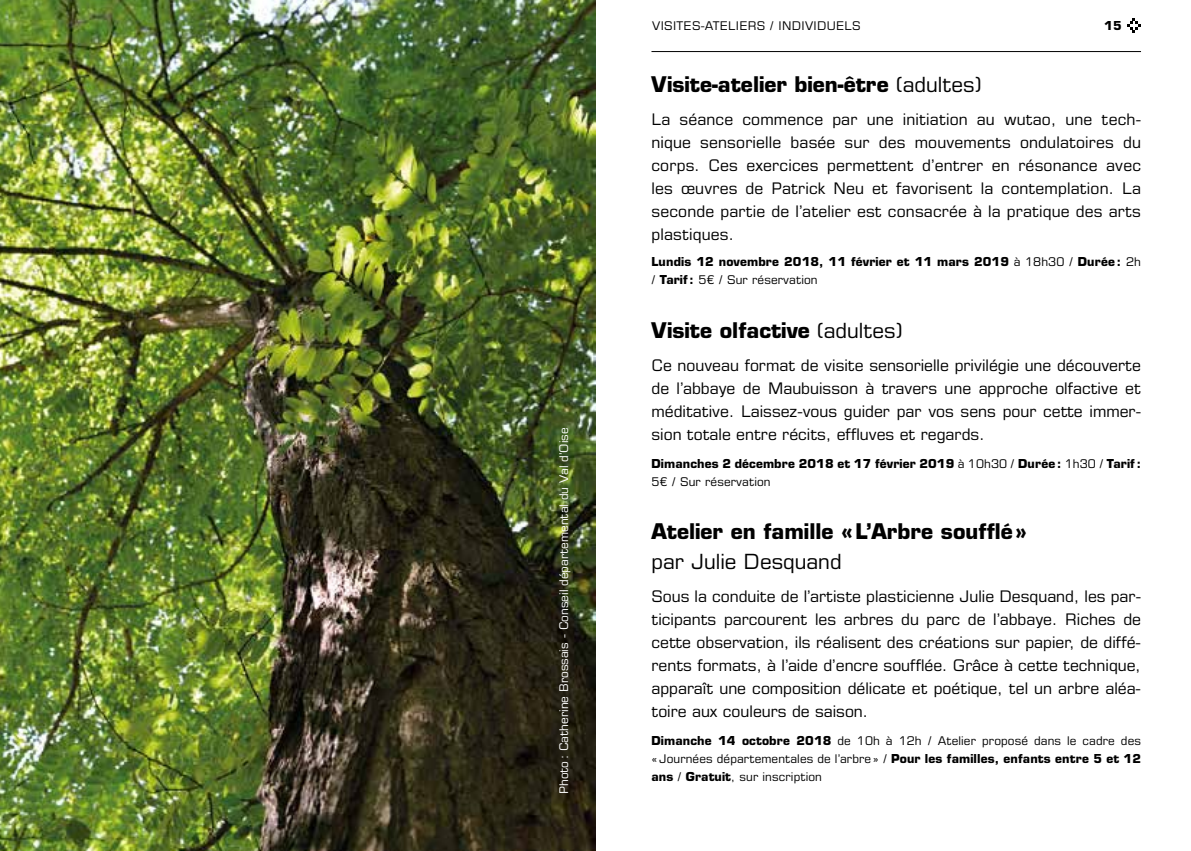
<style>
.page{position:relative;width:1191px;height:851px;background:#fff}
.page>*{position:absolute;margin:0;border:0;box-sizing:border-box;transform-origin:0 0}
.t1{font:700 21px "Eurostile LT Std";color:#000}
.t2{font:21px "Eurostile LT Std";color:#000}
.t3{font:16px/23px "Eurostile LT Std";color:#000;text-align:justify}
.t4{font:12px/18px "Eurostile LT Std";letter-spacing:.01em;color:#000;text-align:justify}
.t5{font:700 12px/18px "Eurostile LT Std";letter-spacing:.01em;color:#000}
.t6{font:12px "Eurostile LT Std";color:#fff}
.s1{font-weight:400}
.s2{font-weight:700}
</style>
<div class="page">
<hr style="left:651px;top:51px;width:490px;height:1px;background:#000">
<svg style="left:1127px;top:18px;width:14px;height:15px"></svg>
<img style="left:0;top:0;width:595px;height:850px">
<p class="t6" style="left:557px;top:794px;width:368px;rotate:-90deg">Photo: Catherine Brossais - Conseil départemental du Val d’Oise</p>
<p class="t4" style="left:652px;top:16px;width:210px">VISITES-ATELIERS / INDIVIDUELS</p>
<p class="t5" style="left:1104px;top:17px;width:19px">15</p>
<h1 class="t1" style="left:651px;top:72px;width:332px">Visite-atelier bien-être <span class="s1">(adultes)</span></h1>
<p class="t3" style="left:651px;top:108px;width:491px">La séance commence par une initiation au wutao, une tech&shy;nique sensorielle basée sur des mouvements ondulatoires du corps. Ces exercices permettent d’entrer en résonance avec les œuvres de Patrick Neu et favorisent la contemplation. La seconde partie de l’atelier est consacrée à la pratique des arts plastiques.</p>
<p class="t5" style="left:651px;top:253px;width:491px">Lundis 12 novembre 2018, 11 février et 11 mars 2019 <span class="s1">à 18h30 /</span> Durée : <span class="s1">2h /</span> Tarif: <span class="s1">5€ / Sur réservation</span></p>
<h1 class="t1" style="left:651px;top:317px;width:253px">Visite olfactive <span class="s1">(adultes)</span></h1>
<p class="t3" style="left:651px;top:353px;width:491px">Ce nouveau format de visite sensorielle privilégie une découverte de l’abbaye de Maubuisson à travers une approche olfactive et méditative. Laissez-vous guider par vos sens pour cette immer&shy;sion totale entre récits, effluves et regards.</p>
<p class="t5" style="left:651px;top:454px;width:491px">Dimanches 2 décembre 2018 et 17 février 2019 <span class="s1">à 10h30 /</span> Durée: <span class="s1">1h30 /</span> Tarif:<br><span class="s1">5€ / Sur réservation</span></p>
<h1 class="t1" style="left:651px;top:518px;width:377px">Atelier en famille «L’Arbre soufflé»</h1>
<h1 class="t2" style="left:651px;top:548px;width:192px">par Julie Desquand</h1>
<p class="t3" style="left:651px;top:584px;width:491px">Sous la conduite de l’artiste plasticienne Julie Desquand, les par&shy;ticipants parcourent les arbres du parc de l’abbaye. Riches de cette observation, ils réalisent des créations sur papier, de diffé&shy;rents formats, à l’aide d’encre soufflée. Grâce à cette technique, apparaît une composition délicate et poétique, tel un arbre aléa&shy;toire aux couleurs de saison.</p>
<p class="t4" style="left:651px;top:731px;width:491px"><span class="s2">Dimanche 14 octobre 2018</span> de 10h à 12h / Atelier proposé dans le cadre des «Journées départementales de l’arbre » / <span class="s2">Pour les familles, enfants entre 5 et 12 ans</span> / <span class="s2">Gratuit</span>, sur inscription</p>
</div>
